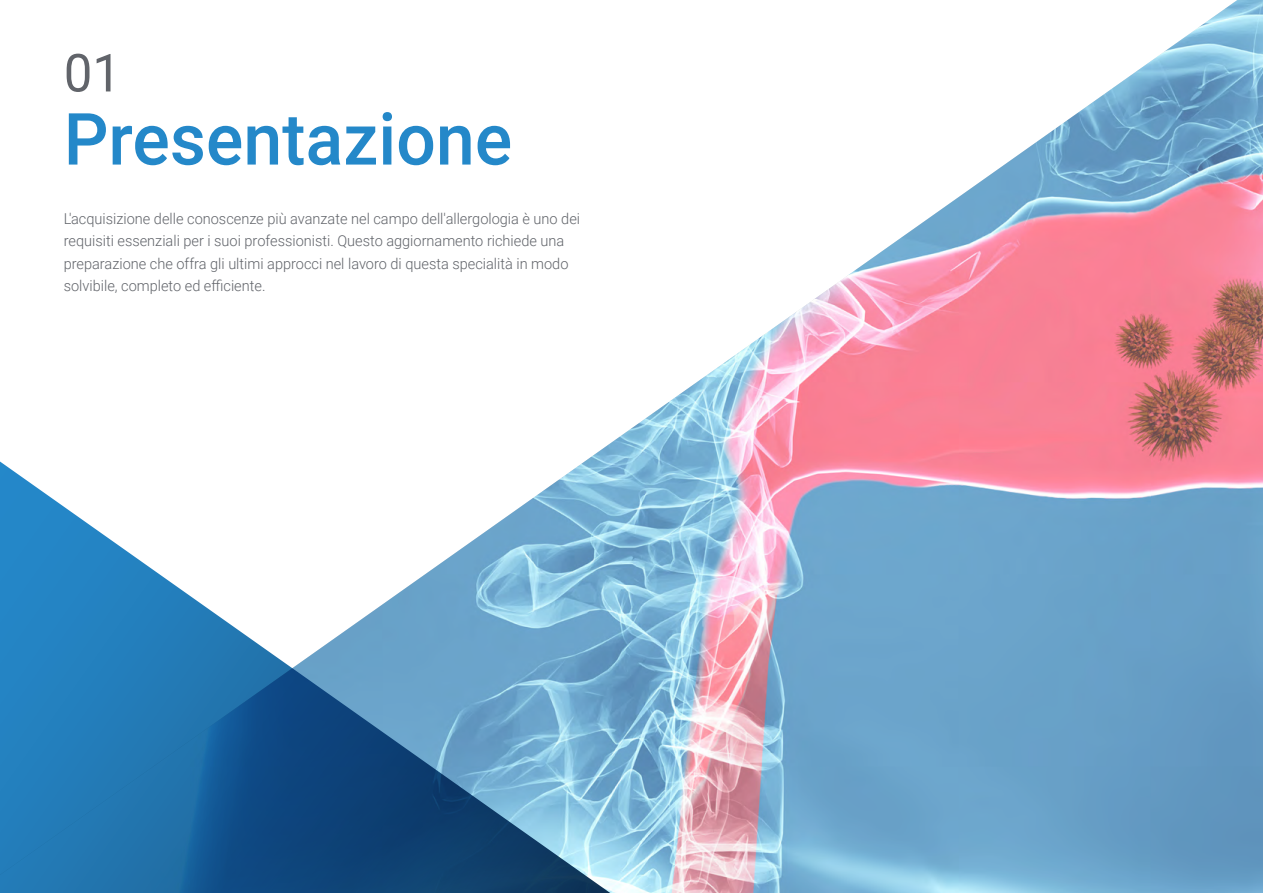
<style>
.page{position:relative;width:1263px;height:893px;background:#fff}
.page>*{position:absolute;margin:0;border:0;box-sizing:border-box;transform-origin:0 0}
.t1{font:500 72px "Roboto";color:#2488c9}
.t2{font:52.5px "Roboto";color:#61646a}
.t3{font:300 15px/22.5px "Roboto";color:#61646a}
</style>
<div class="page">
<img style="left:606px;top:0;width:657px;height:893px">
<svg style="left:0;top:446px;width:640px;height:447px"></svg>
<h2 class="t2" style="left:64px;top:36px;width:59px">01</h2>
<h1 class="t1" style="left:64px;top:89px;width:450px">Presentazione</h1>
<p class="t3" style="left:64px;top:207px;width:518px">L'acquisizione delle conoscenze più avanzate nel campo dell'allergologia è uno dei requisiti essenziali per i suoi professionisti. Questo aggiornamento richiede una preparazione che offra gli ultimi approcci nel lavoro di questa specialità in modo solvibile, completo ed efficiente.</p>
</div>
